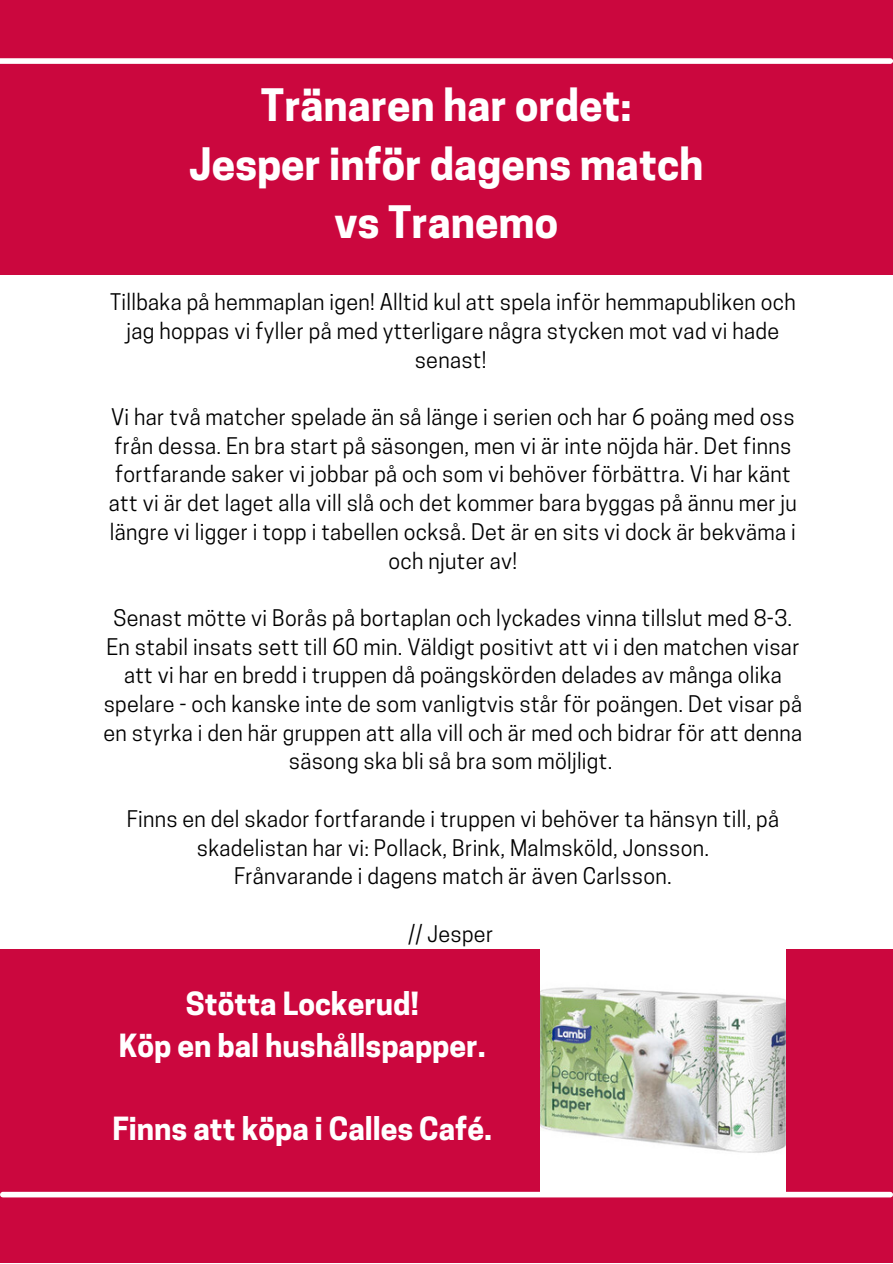
<style>
.page{position:relative;width:893px;height:1264px;background:#fff}
.page>*{position:absolute;margin:0;border:0;box-sizing:border-box;transform-origin:0 0}
.t1{font:700 42px/58.5px "Cooper Hewitt";color:#fff;text-align:center}
.t2{font:700 30px/41.5px "Cooper Hewitt";color:#fff;text-align:center}
.t3{font:21.6px/28.7px "Cooper Hewitt";letter-spacing:.015em;color:#000;text-align:center}
</style>
<div class="page">
<div style="left:0;top:0;width:892px;height:1262px;background:#cb073e"></div>
<div style="left:0;top:275px;width:892px;height:673px;background:#fff"></div>
<div style="left:0;top:58px;width:890px;height:6px;background:#fff"></div>
<div style="left:3px;top:1191px;width:887px;height:6px;background:#fff"></div>
<img style="left:541px;top:948px;width:244px;height:243px">
<h1 class="t1" style="left:189px;top:81px;width:516px">Tränaren har ordet:<br>Jesper inför dagens match vs Tranemo</h1>
<p class="t3" style="left:110px;top:290px;width:687px">Tillbaka på hemmaplan igen! Alltid kul att spela inför hemmapubliken och jag hoppas vi fyller på med ytterligare några stycken mot vad vi hade senast!</p>
<p class="t3" style="left:109px;top:405px;width:689px">Vi har två matcher spelade än så länge i serien och har 6 poäng med oss från dessa. En bra start på säsongen, men vi är inte nöjda här. Det finns fortfarande saker vi jobbar på och som vi behöver förbättra. Vi har känt att vi är det laget alla vill slå och det kommer bara byggas på ännu mer ju längre vi ligger i topp i tabellen också. Det är en sits vi dock är bekväma i och njuter av!</p>
<p class="t3" style="left:104px;top:606px;width:700px">Senast mötte vi Borås på bortaplan och lyckades vinna tillslut med 8-3.<br>En stabil insats sett till 60 min. Väldigt positivt att vi i den matchen visar att vi har en bredd i truppen då poängskörden delades av många olika spelare - och kanske inte de som vanligtvis står för poängen. Det visar på en styrka i den här gruppen att alla vill och är med och bidrar för att denna säsong ska bli så bra som möljligt.</p>
<p class="t3" style="left:127px;top:807px;width:654px">Finns en del skador fortfarande i truppen vi behöver ta hänsyn till, på skadelistan har vi: Pollack, Brink, Malmsköld, Jonsson.<br>Frånvarande i dagens match är även Carlsson.</p>
<p class="t3" style="left:408px;top:921px;width:87px">// Jesper</p>
<h2 class="t2" style="left:119px;top:986px;width:368px">Stötta Lockerud!<br>Köp en bal hushållspapper.</h2>
<h2 class="t2" style="left:112px;top:1111px;width:381px">Finns att köpa i Calles Café.</h2>
</div>
